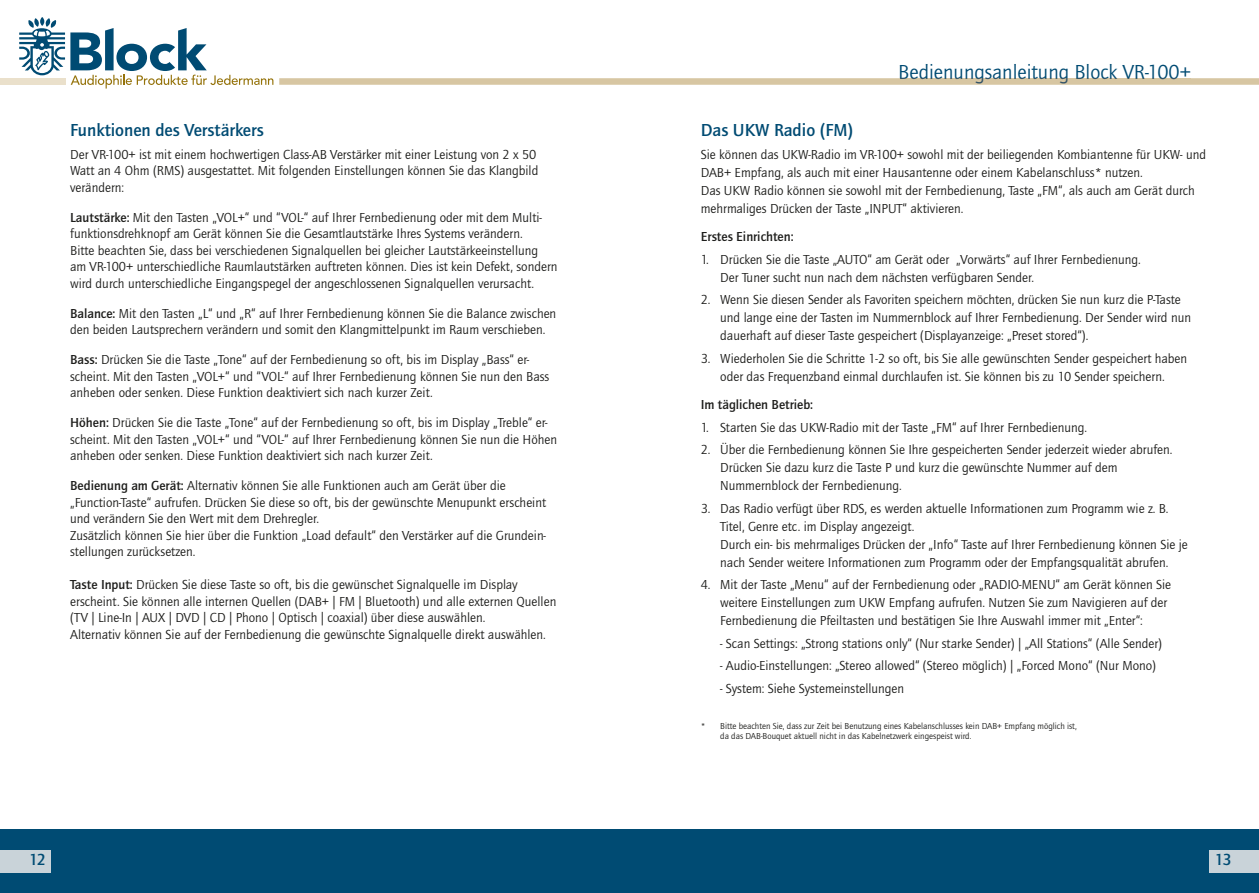
<style>
.page{position:relative;width:1259px;height:893px;background:#fff}
.page>*{position:absolute;margin:0;border:0;box-sizing:border-box;transform-origin:0 0}
.t1{font:21px "Quay Sans ITC Std";color:#004b73}
.t2{font:500 19.5px "Quay Sans ITC Std";color:#004b73}
.t3{font:500 18px "Quay Sans ITC Std";color:#004b73}
.t4{font:500 16.5px "Quay Sans ITC Std";color:#004b73}
.t5{font:13.5px/16.5px "Quay Sans ITC Std";color:#1d1d1b}
.t6{font:500 13.5px "Quay Sans ITC Std";color:#1d1d1b}
.t7{font:9px/10.5px "Quay Sans ITC Std";color:#1d1d1b}
.s1{font-weight:500}
</style>
<div class="page">
<div style="left:0;top:829px;width:1259px;height:64px;background:#004b73"></div>
<svg style="left:19px;top:17px;width:254px;height:72px"></svg>
<div style="left:0;top:78px;width:65px;height:7px;background:#eae0cb"></div>
<div style="left:0;top:850px;width:50px;height:23px;background:#c9d3d9"></div>
<svg style="left:279px;top:78px;width:980px;height:7px;background:#d9caa8"></svg>
<div style="left:900px;top:78px;width:290px;height:6px;background:#d7c6a2"></div>
<div style="left:1209px;top:850px;width:50px;height:23px;background:#c9d3d9"></div>
<h3 class="t3" style="left:70px;top:120px;width:195px">Funktionen des Verstärkers</h3>
<p class="t5" style="left:70px;top:146px;width:470px">Der VR-100+ ist mit einem hochwertigen Class-AB Verstärker mit einer Leistung von 2 x 50<br>Watt an 4 Ohm (RMS) ausgestattet. Mit folgenden Einstellungen können Sie das Klangbild verändern:</p>
<p class="t5" style="left:70px;top:209px;width:489px"><span class="s1">Lautstärke:</span> Mit den Tasten „VOL+“ und “VOL-“ auf Ihrer Fernbedienung oder mit dem Multi&shy;funktionsdrehknopf am Gerät können Sie die Gesamtlautstärke Ihres Systems verändern.<br>Bitte beachten Sie, dass bei verschiedenen Signalquellen bei gleicher Lautstärkeeinstellung am VR-100+ unterschiedliche Raumlautstärken auftreten können. Dies ist kein Defekt, sondern wird durch unterschiedliche Eingangspegel der angeschlossenen Signalquellen verursacht.</p>
<p class="t5" style="left:70px;top:305px;width:488px"><span class="s1">Balance:</span> Mit den Tasten „L“ und „R“ auf Ihrer Fernbedienung können Sie die Balance zwischen den beiden Lautsprechern verändern und somit den Klangmittelpunkt im Raum verschieben.</p>
<p class="t5" style="left:70px;top:351px;width:481px"><span class="s1">Bass:</span> Drücken Sie die Taste „Tone“ auf der Fernbedienung so oft, bis im Display „Bass“ er&shy;scheint. Mit den Tasten „VOL+“ und “VOL-“ auf Ihrer Fernbedienung können Sie nun den Bass anheben oder senken. Diese Funktion deaktiviert sich nach kurzer Zeit.</p>
<p class="t5" style="left:70px;top:414px;width:488px"><span class="s1">Höhen:</span> Drücken Sie die Taste „Tone“ auf der Fernbedienung so oft, bis im Display „Treble“ er&shy;scheint. Mit den Tasten „VOL+“ und “VOL-“ auf Ihrer Fernbedienung können Sie nun die Höhen anheben oder senken. Diese Funktion deaktiviert sich nach kurzer Zeit.</p>
<p class="t5" style="left:70px;top:477px;width:477px"><span class="s1">Bedienung am Gerät:</span> Alternativ können Sie alle Funktionen auch am Gerät über die „Function-Taste“ aufrufen. Drücken Sie diese so oft, bis der gewünschte Menupunkt erscheint und verändern Sie den Wert mit dem Drehregler.<br>Zusätzlich können Sie hier über die Funktion „Load default“ den Verstärker auf die Grundein&shy;stellungen zurücksetzen.</p>
<p class="t5" style="left:70px;top:576px;width:488px"><span class="s1">Taste Input:</span> Drücken Sie diese Taste so oft, bis die gewünschet Signalquelle im Display erscheint. Sie können alle internen Quellen (DAB+ | FM | Bluetooth) und alle externen Quellen (TV | Line-In | AUX | DVD | CD | Phono | Optisch | coaxial) über diese auswählen.<br>Alternativ können Sie auf der Fernbedienung die gewünschte Signalquelle direkt auswählen.</p>
<p class="t4" style="left:29px;top:850px;width:18px">12</p>
<h1 class="t1" style="left:898px;top:60px;width:294px">Bedienungsanleitung Block VR-100+</h1>
<h3 class="t3" style="left:701px;top:120px;width:154px">Das UKW Radio (FM)</h3>
<p class="t5" style="left:701px;top:145px;width:507px;line-height:18px">Sie können das UKW-Radio im VR-100+ sowohl mit der beiliegenden Kombiantenne für UKW- und DAB+ Empfang, als auch mit einer Hausantenne oder einem Kabelanschluss* nutzen.<br>Das UKW Radio können sie sowohl mit der Fernbedienung, Taste „FM“, als auch am Gerät durch mehrmaliges Drücken der Taste „INPUT“ aktivieren.</p>
<p class="t6" style="left:701px;top:229px;width:94px">Erstes Einrichten:</p>
<p class="t5" style="left:720px;top:250px;width:422px;line-height:18px;text-indent:-19px">1. Drücken Sie die Taste „AUTO“ am Gerät oder „Vorwärts“ auf Ihrer Fernbedienung.<br>Der Tuner sucht nun nach dem nächsten verfügbaren Sender.</p>
<p class="t5" style="left:720px;top:291px;width:472px;line-height:18px;text-indent:-19px">2. Wenn Sie diesen Sender als Favoriten speichern möchten, drücken Sie nun kurz die P-Taste und lange eine der Tasten im Nummernblock auf Ihrer Fernbedienung. Der Sender wird nun dauerhaft auf dieser Taste gespeichert (Displayanzeige: „Preset stored“).</p>
<p class="t5" style="left:701px;top:349px;width:488px;line-height:18px;text-align:center">3. Wiederholen Sie die Schritte 1-2 so oft, bis Sie alle gewünschten Sender gespeichert haben oder das Frequenzband einmal durchlaufen ist. Sie können bis zu 10 Sender speichern.</p>
<p class="t6" style="left:701px;top:397px;width:114px">Im täglichen Betrieb:</p>
<p class="t5" style="left:701px;top:419px;width:388px">1. Starten Sie das UKW-Radio mit der Taste „FM“ auf Ihrer Fernbedienung.</p>
<p class="t5" style="left:720px;top:441px;width:454px;line-height:18px;text-indent:-19px">2. Über die Fernbedienung können Sie Ihre gespeicherten Sender jederzeit wieder abrufen.<br>Drücken Sie dazu kurz die Taste P und kurz die gewünschte Nummer auf dem<br>Nummernblock der Fernbedienung.</p>
<p class="t5" style="left:720px;top:499px;width:469px;line-height:18px;text-indent:-19px">3. Das Radio verfügt über RDS, es werden aktuelle Informationen zum Programm wie z. B.<br>Titel, Genre etc. im Display angezeigt.<br>Durch ein- bis mehrmaliges Drücken der „Info“ Taste auf Ihrer Fernbedienung können Sie je nach Sender weitere Informationen zum Programm oder der Empfangsqualität abrufen.</p>
<p class="t5" style="left:720px;top:576px;width:452px;line-height:18px;text-indent:-19px">4. Mit der Taste „Menu“ auf der Fernbedienung oder „RADIO-MENU“ am Gerät können Sie weitere Einstellungen zum UKW Empfang aufrufen. Nutzen Sie zum Navigieren auf der<br>Fernbedienung die Pfeiltasten und bestätigen Sie Ihre Auswahl immer mit „Enter“:</p>
<p class="t5" style="left:720px;top:635px;width:443px">- Scan Settings: „Strong stations only“ (Nur starke Sender) | „All Stations“ (Alle Sender)</p>
<p class="t5" style="left:720px;top:657px;width:437px">- Audio-Einstellungen: „Stereo allowed“ (Stereo möglich) | „Forced Mono“ (Nur Mono)</p>
<p class="t5" style="left:720px;top:680px;width:185px">- System: Siehe Systemeinstellungen</p>
<p class="t7" style="left:720px;top:720px;width:358px;text-indent:-20px">* Bitte beachten Sie, dass zur Zeit bei Benutzung eines Kabelanschlusses kein DAB+ Empfang möglich ist, da das DAB-Bouquet aktuell nicht in das Kabelnetzwerk eingespeist wird.</p>
<p class="t4" style="left:1214px;top:850px;width:18px">13</p>
<h2 class="t2" style="left:1214px;top:850px;width:27px">xxx</h2>
</div>
